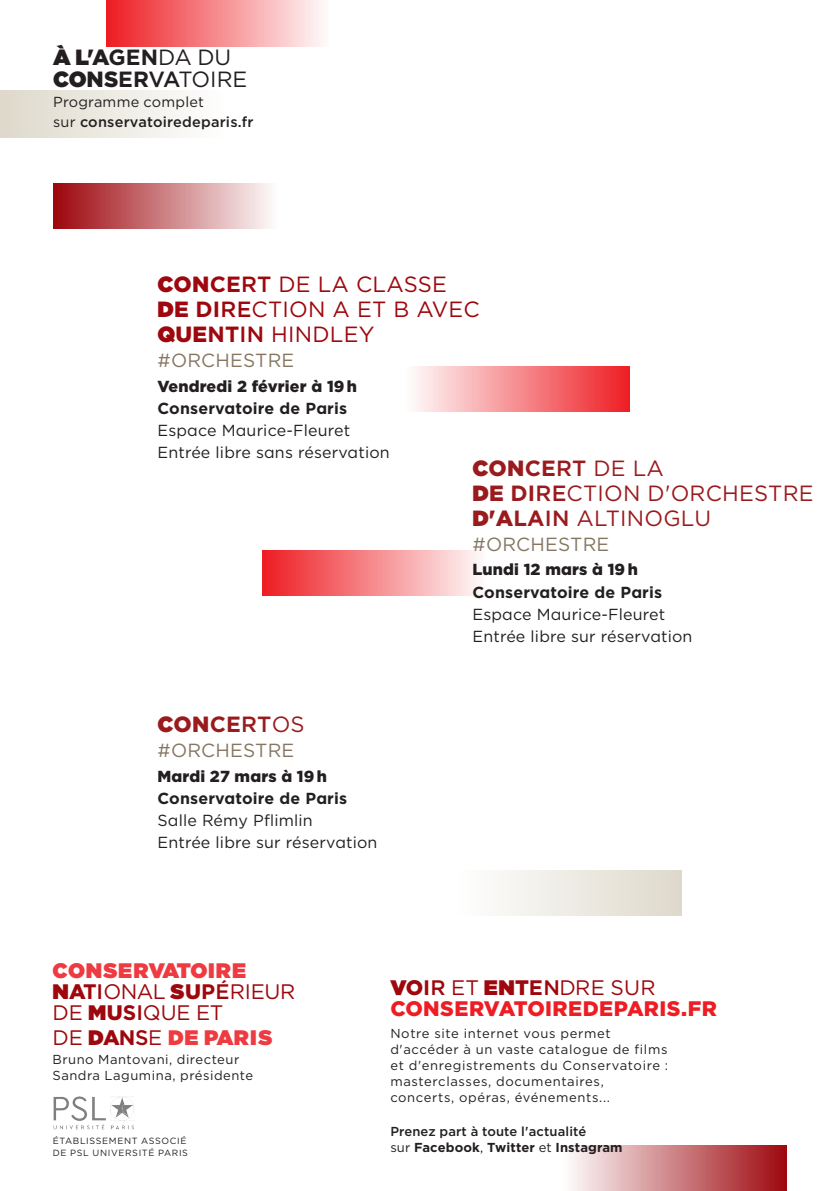
<style>
.page{position:relative;width:840px;height:1191px;background:#fff}
.page>*{position:absolute;margin:0;border:0;box-sizing:border-box;transform-origin:0 0}
.t1{font:22px/25px "Gotham";letter-spacing:.01em;color:#9d070d}
.t2{font:22px/25px "Gotham";letter-spacing:.01em;color:#9a1b1e}
.t3{font:22px/22px "Gotham";color:#231f20}
.t4{font:900 22px "Gotham";color:#9a1b1e}
.t5{font:21px/21px "Gotham";letter-spacing:-.01em;color:#9d070d}
.t6{font:900 21px/21px "Gotham";letter-spacing:.015em;color:#ee1d23}
.t7{font:900 21px "Gotham";letter-spacing:.035em;color:#ee3a41}
.t8{font:19px "Gotham";letter-spacing:.01em;color:#867661}
.t9{font:16px/22px "Gotham";letter-spacing:.01em;color:#231f20}
.t10{font:700 16px "Gotham";letter-spacing:.01em;color:#231f20}
.t11{font:900 16px "Gotham";letter-spacing:.01em;color:#231f20}
.t12{font:500 14.4px/20px "Gotham";letter-spacing:.015em;color:#231f20}
.t13{font:13px/16px "Gotham";letter-spacing:.05em;color:#231f20}
.t14{font:500 13px/16px "Gotham";letter-spacing:.01em;color:#231f20}
.t15{font:9px/12px "Gotham";letter-spacing:.07em;color:#231f20}
.s1{font-weight:900}
.s2{font-weight:700}
.s3{font-weight:500}
.s4{font-weight:400}
.s5{font-style:inherit}
.s6{font-weight:900;color:#ee3a41}
.s7{font-weight:400;color:#9d070d}
.s8{color:#9d070d}
.s9{font-weight:700;color:#9d070d}
.s10{font-weight:500;color:#9d070d}
</style>
<div class="page">
<div style="left:106px;top:0;width:223px;height:47px;background:linear-gradient(to right,#ee1c22,#fefbfc)"></div>
<div style="left:405px;top:366px;width:224px;height:46px;background:linear-gradient(to right,#fefefe,#ee1f25)"></div>
<div style="left:458px;top:870px;width:224px;height:46px;background:linear-gradient(to right,#fefefe,#ded9cb)"></div>
<div style="left:262px;top:549px;width:224px;height:46px;background:linear-gradient(to right,#ee1c22,#fefafb)"></div>
<div style="left:563px;top:1145px;width:224px;height:46px;background:linear-gradient(to right,#fefdfd,#9d090f)"></div>
<div style="left:0;top:90px;width:224px;height:48px;background:linear-gradient(to right,#ddd8ca,#fefefe)"></div>
<div style="left:53px;top:183px;width:224px;height:46px;background:linear-gradient(to right,#9c060c,#fdfafb)"></div>
<img style="left:53px;top:1096px;width:81px;height:34px">
<h1 class="t3" style="left:53px;top:46px;width:196px"><span class="s1">À L</span><span class="s1">'A</span><span class="s2">GEN</span>DA DU<br><span class="s1">CO</span><span class="s1">NS</span><span class="s2">ER</span><span class="s3">VA</span>TOIRE</h1>
<p class="t12" style="left:53px;top:92px;width:202px"><span class="s4">Programme complet<br>sur</span> conservatoiredeparis.fr</p>
<h1 class="t1" style="left:157px;top:272px;width:323px"><span class="s1">C</span><span class="s1">ON</span><span class="s2">CE</span><span class="s3">RT</span> DE LA CLASSE<br><span class="s1">D</span><span class="s1">E</span> <span class="s2">DI</span><span class="s3">RE</span>CTION A ET B AVEC<br><span class="s1">Q</span><span class="s1">UE</span><span class="s2">NT</span><span class="s3">IN</span> HINDLEY</h1>
<h3 class="t8" style="left:157px;top:348px;width:138px">#ORCHESTRE</h3>
<p class="t11" style="left:157px;top:375px;width:201px">Vendredi 2 février à 19 h</p>
<p class="t10" style="left:157px;top:398px;width:191px">Conservatoire de Paris</p>
<p class="t9" style="left:157px;top:419px;width:234px">Espace Maurice-Fleuret<br>Entrée libre sans réservation</p>
<h1 class="t2" style="left:472px;top:455px;width:342px"><span class="s1">C</span><span class="s1">ON</span><span class="s2">CE</span><span class="s3">RT</span> DE LA<br><span class="s1">D</span><span class="s1">E</span> <span class="s2">DI</span><span class="s3">RE</span>CTION D'ORCHESTRE<br><span class="s1">D</span><span class="s1">'A</span><span class="s2">LA</span><span class="s3">IN</span> ALTINOGLU</h1>
<h3 class="t8" style="left:472px;top:532px;width:138px">#ORCHESTRE</h3>
<p class="t11" style="left:472px;top:559px;width:167px">Lundi 12 mars à 19 h</p>
<p class="t10" style="left:472px;top:581px;width:191px">Conservatoire de Paris</p>
<p class="t9" style="left:472px;top:602px;width:221px">Espace Maurice-Fleuret<br>Entrée libre sur réservation</p>
<h1 class="t4" style="left:157px;top:709px;width:148px"><span class="s5">C</span>ON<span class="s2">CE</span><span class="s3">RT</span><span class="s4">OS</span></h1>
<h3 class="t8" style="left:157px;top:738px;width:138px">#ORCHESTRE</h3>
<p class="t11" style="left:157px;top:765px;width:171px">Mardi 27 mars à 19 h</p>
<p class="t10" style="left:157px;top:787px;width:191px">Conservatoire de Paris</p>
<p class="t9" style="left:157px;top:808px;width:221px">Salle Rémy Pflimlin<br>Entrée libre sur réservation</p>
<h2 class="t5" style="left:52px;top:959px;width:244px"><span class="s6">CONSERVATOIRE<br></span><span class="s1">N</span><span class="s1">A</span><span class="s2">T</span><span class="s3">I</span>ONAL <span class="s1">S</span><span class="s1">U</span><span class="s2">P</span><span class="s3">É</span>RIEUR<br>DE <span class="s1">M</span><span class="s1">U</span><span class="s2">S</span><span class="s3">I</span>QUE ET</h2>
<h2 class="t7" style="left:52px;top:1022px;width:221px"><span class="s7">DE</span> <span class="s8">D</span><span class="s8">A</span><span class="s9">N</span><span class="s10">S</span><span class="s7">E</span> DE PARIS</h2>
<p class="t13" style="left:52px;top:1051px;width:202px">Bruno Mantovani, directeur<br>Sandra Lagumina, présidente</p>
<p class="t15" style="left:53px;top:1134px;width:137px">ÉTABLISSEMENT ASSOCIÉ<br>DE PSL UNIVERSITÉ PARIS</p>
<h2 class="t6" style="left:390px;top:977px;width:328px"><span class="s8">V</span><span class="s8">O</span><span class="s9">I</span><span class="s10">R</span> <span class="s7">ET</span> <span class="s8">EN</span><span class="s8">T</span><span class="s9">E</span><span class="s10">N</span><span class="s7">DRE SUR<br></span>CONSERVATOIREDEPARIS.FR</h2>
<p class="t13" style="left:390px;top:1025px;width:279px">Notre site internet vous permet d'accéder à un vaste catalogue de films et d'enregistrements du Conservatoire : masterclasses, documentaires, concerts, opéras, événements...</p>
<p class="t14" style="left:390px;top:1123px;width:233px">Prenez part à toute l'actualité<br><span class="s4">sur</span> <span class="s2">Facebook</span><span class="s4">,</span> <span class="s2">Twitter</span> <span class="s4">et</span> <span class="s2">Instagram</span></p>
</div>
